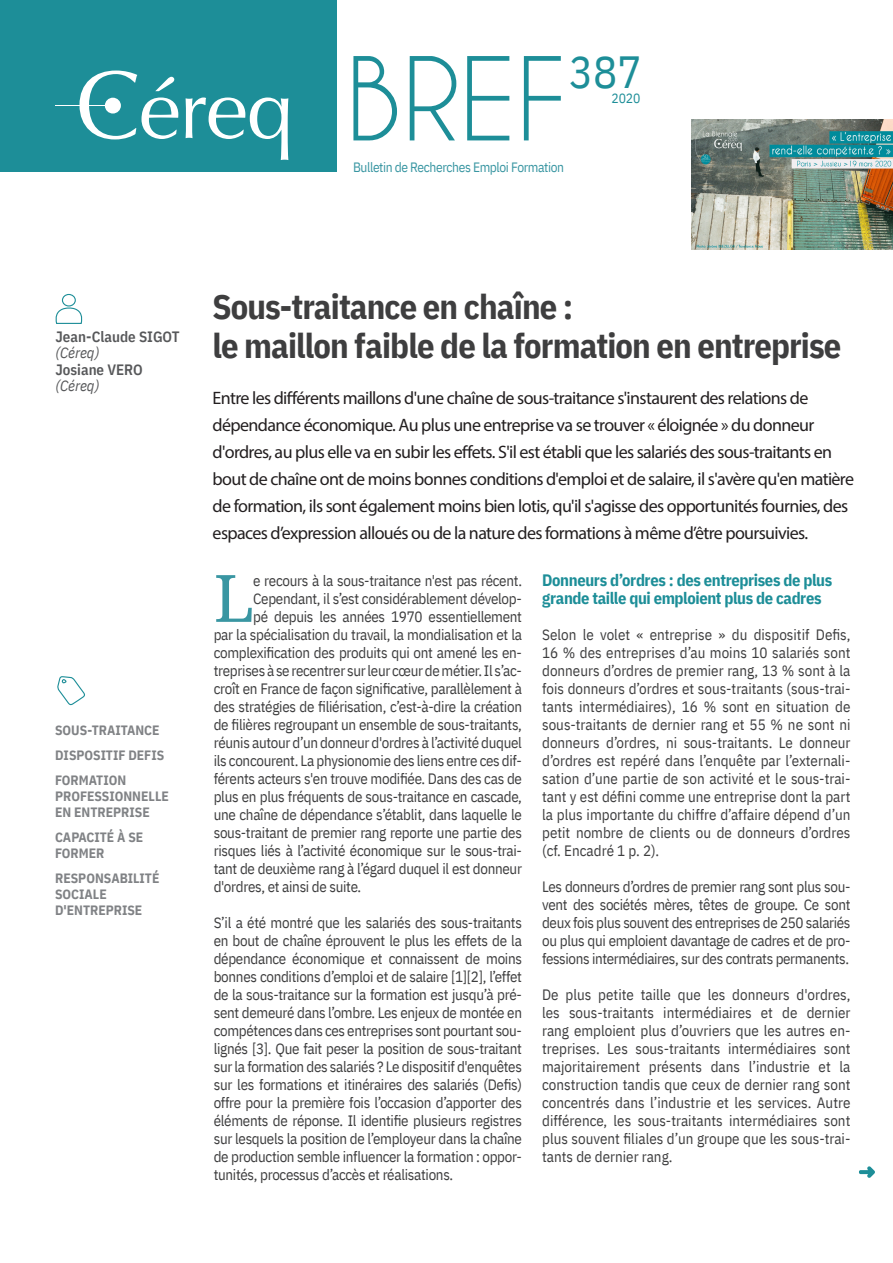
<style>
.page{position:relative;width:893px;height:1263px;background:#fff}
.page>*{position:absolute;margin:0;border:0;box-sizing:border-box;transform-origin:0 0}
.t1{font:108px "Caviar Dreams";color:#1d8e98}
.TEXTE{font:65.4px "Droid Serif";color:#3996a2}
.t2{font:45px "IBM Plex Sans Cond";color:#1d8e98}
.t3{font:700 34.5px "IBM Plex Sans Cond";letter-spacing:-.025em;color:#3e3e3f}
.CHAPO{font:18px/27px "Myriad Pro";letter-spacing:-.035em;color:#231f20}
.INTERTITRES{font:700 16.5px/18px "IBM Plex Sans Cond";letter-spacing:-.025em;color:#1d8e98}
.TEXTE-2{font:15px/18px "IBM Plex Sans Cond";letter-spacing:-.02em;color:#3e3e3f;text-align:justify}
.AUTEUR{font:600 15px "IBM Plex Sans Cond";color:#57585a}
.AUTEUR-2{font:italic 15px "IBM Plex Sans Cond";letter-spacing:-.005em;color:#57585a}
.Default{font:700 13.5px/16.2px "IBM Plex Sans Cond";color:#808285}
.t4{font:13.5px "IBM Plex Sans Cond";letter-spacing:-.03em;color:#3996a2}
.t5{font:13.5px "IBM Plex Sans Cond";color:#1d8e98}
</style>
<div class="page">
<div style="left:62px;top:294px;width:14px;height:13px;border:1px solid #1d8e98;border-radius:50%"></div>
<svg style="left:55px;top:306px;width:28px;height:18px"></svg>
<svg style="left:57px;top:676px;width:28px;height:30px"></svg>
<svg style="left:859px;top:1166px;width:16px;height:12px"></svg>
<div style="left:0;top:0;width:336px;height:172px;background:#1d8e98"></div>
<hr style="left:55px;top:105px;width:63px;height:1px;background:#fff">
<svg style="left:79px;top:71px;width:99px;height:68px"></svg>
<svg style="left:186px;top:97px;width:102px;height:63px"></svg>
<div style="left:105px;top:98px;width:16px;height:16px;background:#fff;border-radius:50%"></div>
<img style="left:691px;top:120px;width:202px;height:129px">
<p class="t1" style="left:346px;top:35px;width:223px">BREF</p>
<p class="t2" style="left:569px;top:37px;width:74px">387</p>
<p class="t5" style="left:611px;top:88px;width:31px">2020</p>
<p class="t4" style="left:353px;top:157px;width:213px">Bulletin de Recherches Emploi Formation</p>
<p class="AUTEUR" style="left:56px;top:325px;width:126px">Jean-Claude SIGOT</p>
<p class="AUTEUR-2" style="left:56px;top:342px;width:45px">(Céreq)</p>
<p class="AUTEUR" style="left:56px;top:358px;width:89px">Josiane VERO</p>
<p class="AUTEUR-2" style="left:56px;top:375px;width:45px">(Céreq)</p>
<p class="Default" style="left:55px;top:721px;width:106px">SOUS-TRAITANCE</p>
<p class="Default" style="left:55px;top:746px;width:111px">DISPOSITIF DEFIS</p>
<p class="Default" style="left:55px;top:771px;width:115px">FORMATION<br>PROFESSIONNELLE<br>EN ENTREPRISE</p>
<p class="Default" style="left:55px;top:828px;width:90px">CAPACITÉ À SE<br>FORMER</p>
<p class="Default" style="left:55px;top:869px;width:106px">RESPONSABILITÉ<br>SOCIALE<br>D'ENTREPRISE</p>
<p class="t3" style="left:212px;top:279px;width:363px">Sous-traitance en chaîne :</p>
<p class="t3" style="left:212px;top:318px;width:631px">le maillon faible de la formation en entreprise</p>
<p class="CHAPO" style="left:213px;top:384px;width:643px">Entre les différents maillons d'une chaîne de sous-traitance s'instaurent des relations de dépendance économique. Au plus une entreprise va se trouver « éloignée » du donneur d'ordres, au plus elle va en subir les effets. S'il est établi que les salariés des sous-traitants en bout de chaîne ont de moins bonnes conditions d'emploi et de salaire, il s'avère qu'en matière de formation, ils sont également moins bien lotis, qu'il s'agisse des opportunités fournies, des espaces d’expression alloués ou de la nature des formations à même d’être poursuivies.</p>
<p class="TEXTE" style="left:214px;top:553px;width:42px">L</p>
<p class="TEXTE-2" style="left:253px;top:570px;width:270px">e recours à la sous-traitance n'est pas récent.</p>
<p class="TEXTE-2" style="left:253px;top:588px;width:270px">Cependant, il s’est considérablement dévelop-</p>
<p class="TEXTE-2" style="left:253px;top:606px;width:270px">pé depuis les années 1970 essentiellement</p>
<p class="TEXTE-2" style="left:214px;top:624px;width:310px">par la spécialisation du travail, la mondialisation et la</p>
<p class="TEXTE-2" style="left:214px;top:642px;width:310px">complexification des produits qui ont amené les en-</p>
<p class="TEXTE-2" style="left:214px;top:660px;width:310px">treprises à se recentrer sur leur cœur de métier. Il s’ac-</p>
<p class="TEXTE-2" style="left:214px;top:678px;width:310px">croît en France de façon significative, parallèlement à</p>
<p class="TEXTE-2" style="left:214px;top:696px;width:310px">des stratégies de filiérisation, c’est-à-dire la création</p>
<p class="TEXTE-2" style="left:214px;top:714px;width:310px">de filières regroupant un ensemble de sous-traitants,</p>
<p class="TEXTE-2" style="left:214px;top:732px;width:310px">réunis autour d’un donneur d'ordres à l’activité duquel</p>
<p class="TEXTE-2" style="left:214px;top:750px;width:310px">ils concourent. La physionomie des liens entre ces dif-</p>
<p class="TEXTE-2" style="left:214px;top:768px;width:310px">férents acteurs s'en trouve modifiée. Dans des cas de</p>
<p class="TEXTE-2" style="left:214px;top:786px;width:310px">plus en plus fréquents de sous-traitance en cascade,</p>
<p class="TEXTE-2" style="left:214px;top:804px;width:310px">une chaîne de dépendance s’établit, dans laquelle le</p>
<p class="TEXTE-2" style="left:214px;top:822px;width:310px">sous-traitant de premier rang reporte une partie des</p>
<p class="TEXTE-2" style="left:214px;top:840px;width:310px">risques liés à l’activité économique sur le sous-trai-</p>
<p class="TEXTE-2" style="left:214px;top:858px;width:310px">tant de deuxième rang à l’égard duquel il est donneur</p>
<p class="TEXTE-2" style="left:214px;top:876px;width:149px">d'ordres, et ainsi de suite.</p>
<p class="TEXTE-2" style="left:214px;top:912px;width:310px">S’il a été montré que les salariés des sous-traitants en bout de chaîne éprouvent le plus les effets de la dépendance économique et connaissent de moins bonnes conditions d’emploi et de salaire [1][2], l’effet de la sous-traitance sur la formation est jusqu’à pré&shy;sent demeuré dans l’ombre. Les enjeux de montée en compétences dans ces entreprises sont pourtant sou&shy;lignés [3]. Que fait peser la position de sous-traitant sur la formation des salariés ? Le dispositif d'enquêtes sur les formations et itinéraires des salariés (Defis) offre pour la première fois l’occasion d’apporter des éléments de réponse. Il identifie plusieurs registres sur lesquels la position de l’employeur dans la chaîne de production semble influencer la formation : oppor&shy;tunités, processus d’accès et réalisations.</p>
<p class="INTERTITRES" style="left:542px;top:570px;width:292px">Donneurs d’ordres : des entreprises de plus grande taille qui emploient plus de cadres</p>
<p class="TEXTE-2" style="left:542px;top:624px;width:310px">Selon le volet « entreprise » du dispositif Defis, 16 % des entreprises d’au moins 10 salariés sont donneurs d’ordres de premier rang, 13 % sont à la fois donneurs d’ordres et sous-traitants (sous-trai&shy;tants intermédiaires), 16 % sont en situation de sous-traitants de dernier rang et 55 % ne sont ni donneurs d’ordres, ni sous-traitants. Le donneur d’ordres est repéré dans l’enquête par l’externali&shy;sation d’une partie de son activité et le sous-trai&shy;tant y est défini comme une entreprise dont la part la plus importante du chiffre d’affaire dépend d’un petit nombre de clients ou de donneurs d’ordres (cf. Encadré 1 p. 2).</p>
<p class="TEXTE-2" style="left:542px;top:876px;width:310px">Les donneurs d’ordres de premier rang sont plus sou&shy;vent des sociétés mères, têtes de groupe. Ce sont deux fois plus souvent des entreprises de 250 salariés ou plus qui emploient davantage de cadres et de pro&shy;fessions intermédiaires, sur des contrats permanents.</p>
<p class="TEXTE-2" style="left:542px;top:984px;width:310px">De plus petite taille que les donneurs d'ordres, les sous-traitants intermédiaires et de dernier rang emploient plus d’ouvriers que les autres en&shy;treprises. Les sous-traitants intermédiaires sont majoritairement présents dans l’industrie et la construction tandis que ceux de dernier rang sont concentrés dans l’industrie et les services. Autre différence, les sous-traitants intermédiaires sont plus souvent filiales d’un groupe que les sous-trai&shy;tants de dernier rang.</p>
</div>
